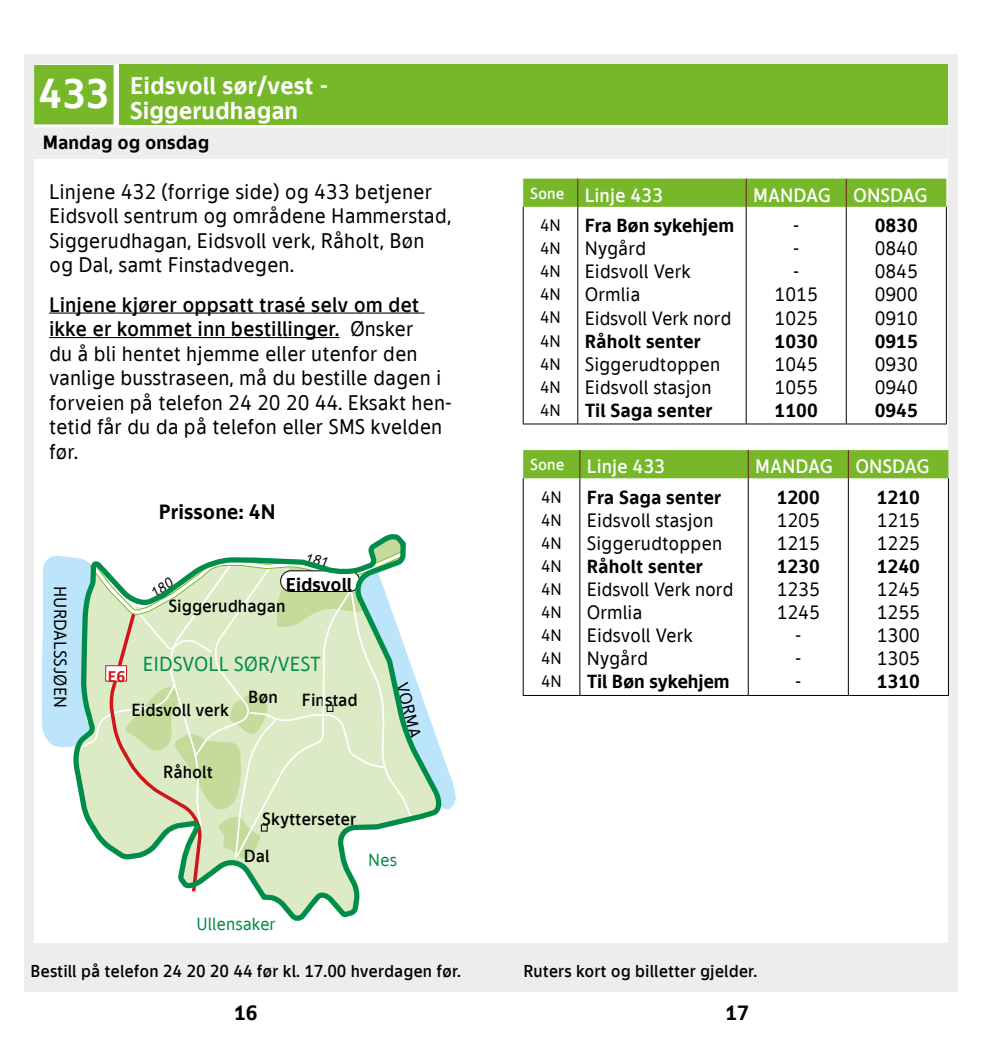
<style>
.page{position:relative;width:983px;height:1042px;background:#fff}
.page>*{position:absolute;margin:0;border:0;box-sizing:border-box;transform-origin:0 0}
.t1{font:700 42px "TID";color:#fff}
.t2{font:700 24.5px/24.5px "TID";color:#fff}
.t3{font:21px/24.5px "TID";color:#000}
.t4{font:700 21px "TID";color:#000}
.t5{font:20.3px "TID";color:#008c49}
.t6{font:19.25px/23.1px "TID";color:#000}
.t7{font:700 19.25px "TID";color:#000}
.t8{font:500 19.25px "TID";color:#fff}
.t9{font:700 18.9px "TID";color:#000}
.t10{font:500 17.5px "TID";color:#000}
.t11{font:17.5px "TID";color:#000}
.t12{font:17.5px "TID";color:#008c49}
.t13{font:500 17.15px "TID";color:#000}
.t14{font:16.62px/23.1px "TID";color:#000;text-align:justify}
.t15{font:700 15.75px "TID";color:#cd1719}
.s1{font-weight:500}
</style>
<div class="page">
<div style="left:25px;top:55px;width:507px;height:937px;background:#ededed"></div>
<div style="left:34px;top:64px;width:498px;height:878px;background:#fff"></div>
<div style="left:516px;top:55px;width:441px;height:937px;background:#ededed"></div>
<div style="left:505px;top:64px;width:442px;height:878px;background:#fff"></div>
<div style="left:33px;top:127px;width:914px;height:32px;background:#ededed"></div>
<hr style="left:522px;top:207px;width:1px;height:216px;background:#000">
<hr style="left:577px;top:207px;width:1px;height:216px;background:#000">
<hr style="left:745px;top:207px;width:1px;height:216px;background:#000">
<hr style="left:845px;top:207px;width:1px;height:216px;background:#000">
<hr style="left:945px;top:207px;width:1px;height:216px;background:#000">
<hr style="left:522px;top:423px;width:55px;height:1px;background:#000">
<hr style="left:577px;top:423px;width:169px;height:1px;background:#000">
<hr style="left:746px;top:423px;width:100px;height:1px;background:#000">
<hr style="left:846px;top:423px;width:100px;height:1px;background:#000">
<div style="left:523px;top:179px;width:423px;height:28px;background:#76b82a"></div>
<hr style="left:522px;top:478px;width:1px;height:217px;background:#000">
<hr style="left:579px;top:478px;width:1px;height:217px;background:#000">
<hr style="left:747px;top:478px;width:1px;height:217px;background:#000">
<hr style="left:847px;top:478px;width:1px;height:217px;background:#000">
<hr style="left:947px;top:478px;width:1px;height:217px;background:#000">
<hr style="left:522px;top:695px;width:57px;height:1px;background:#000">
<hr style="left:579px;top:695px;width:169px;height:1px;background:#000">
<hr style="left:748px;top:695px;width:100px;height:1px;background:#000">
<hr style="left:848px;top:695px;width:100px;height:1px;background:#000">
<div style="left:523px;top:450px;width:425px;height:28px;background:#76b82a"></div>
<svg style="left:259px;top:895px;width:101px;height:26px"></svg>
<div style="left:34px;top:65px;width:79px;height:59px;background:#76b82a"></div>
<hr style="left:49px;top:312px;width:375px;height:2px;background:#000">
<hr style="left:49px;top:337px;width:290px;height:1px;background:#000">
<div style="left:119px;top:64px;width:406px;height:61px;background:#76b82a"></div>
<div style="left:525px;top:64px;width:422px;height:61px;background:#76b82a"></div>
<svg style="left:42px;top:534px;width:414px;height:361px"></svg>
<h1 class="t1" style="left:39px;top:67px;width:72px">433</h1>
<p class="t2" style="left:130px;top:72px;width:199px">Eidsvoll sør/vest -<br>Siggerudhagan</p>
<p class="t7" style="left:43px;top:130px;width:168px">Mandag og onsdag</p>
<p class="t3" style="left:49px;top:178px;width:404px">Linjene 432 (forrige side) og 433 betjener Eidsvoll sentrum og områdene Hammerstad, Siggerudhagan, Eidsvoll verk, Råholt, Bøn og Dal, samt Finstadvegen.</p>
<p class="t3" style="left:49px;top:291px;width:404px"><span class="s1">Linjene kjører oppsatt trasé selv om det ikke er kommet inn bestillinger.</span> Ønsker<br>du å bli hentet hjemme eller utenfor den vanlige busstraseen, må du bestille dagen i forveien på telefon 24 20 20 44. Eksakt hen&shy;tetid får du da på telefon eller SMS kvelden før.</p>
<p class="t11" style="left:71px;top:586px;width:123px;rotate:90deg">HURDALSSJØEN</p>
<p class="t4" style="left:159px;top:498px;width:118px">Prissone: 4N</p>
<p class="t9" style="left:286px;top:572px;width:68px">Eidsvoll</p>
<p class="t10" style="left:168px;top:595px;width:119px">Siggerudhagan</p>
<p class="t15" style="left:108px;top:667px;width:19px">E6</p>
<p class="t5" style="left:143px;top:651px;width:179px">EIDSVOLL SØR/VEST</p>
<p class="t10" style="left:131px;top:699px;width:99px">Eidsvoll verk</p>
<p class="t10" style="left:248px;top:686px;width:31px">Bøn</p>
<p class="t10" style="left:302px;top:689px;width:57px">Finstad</p>
<p class="t10" style="left:163px;top:761px;width:51px">Råholt</p>
<p class="t11" style="left:412px;top:680px;width:58px;rotate:76deg">VORMA</p>
<p class="t10" style="left:262px;top:808px;width:96px">Skytterseter</p>
<p class="t10" style="left:244px;top:845px;width:27px">Dal</p>
<p class="t12" style="left:368px;top:849px;width:30px">Nes</p>
<p class="t12" style="left:196px;top:912px;width:81px">Ullensaker</p>
<p class="t8" style="left:530px;top:183px;width:134px"><sup>Sone</sup> Linje 433</p>
<p class="t8" style="left:753px;top:183px;width:176px">MANDAG ONSDAG</p>
<p class="t14" style="left:540px;top:213px;width:22px">4N 4N 4N 4N 4N 4N 4N 4N 4N</p>
<p class="t7" style="left:584px;top:213px;width:151px">Fra Bøn sykehjem</p>
<p class="t7" style="left:874px;top:213px;width:45px">0830</p>
<p class="t6" style="left:874px;top:236px;width:45px;text-align:justify">0840<br>0845<br>0900<br>0910</p>
<p class="t7" style="left:874px;top:329px;width:45px">0915</p>
<p class="t6" style="left:874px;top:352px;width:45px">0930<br>0940</p>
<p class="t7" style="left:874px;top:398px;width:45px">0945</p>
<p class="t6" style="left:774px;top:213px;width:45px;text-align:center">-<br>-<br>-<br>1015<br>1025</p>
<p class="t7" style="left:774px;top:329px;width:45px">1030</p>
<p class="t6" style="left:774px;top:352px;width:45px">1045<br>1055</p>
<p class="t7" style="left:774px;top:398px;width:45px">1100</p>
<p class="t6" style="left:584px;top:236px;width:148px">Nygård<br>Eidsvoll Verk<br>Ormlia<br>Eidsvoll Verk nord</p>
<p class="t7" style="left:584px;top:329px;width:118px">Råholt senter</p>
<p class="t6" style="left:584px;top:352px;width:137px">Siggerudtoppen<br>Eidsvoll stasjon</p>
<p class="t7" style="left:584px;top:398px;width:129px">Til Saga senter</p>
<p class="t8" style="left:530px;top:454px;width:136px"><sup>Sone</sup> Linje 433</p>
<p class="t8" style="left:755px;top:454px;width:176px">MANDAG ONSDAG</p>
<p class="t14" style="left:541px;top:484px;width:22px">4N 4N 4N 4N 4N 4N 4N 4N 4N</p>
<p class="t7" style="left:586px;top:485px;width:136px">Fra Saga senter</p>
<p class="t7" style="left:876px;top:485px;width:45px">1210</p>
<p class="t6" style="left:876px;top:508px;width:45px">1215<br>1225</p>
<p class="t7" style="left:876px;top:554px;width:45px">1240</p>
<p class="t6" style="left:876px;top:577px;width:45px;text-align:justify">1245<br>1255<br>1300<br>1305</p>
<p class="t7" style="left:776px;top:485px;width:45px">1200</p>
<p class="t6" style="left:776px;top:508px;width:45px">1205<br>1215</p>
<p class="t7" style="left:776px;top:554px;width:45px">1230</p>
<p class="t6" style="left:776px;top:577px;width:45px;text-align:center">1235<br>1245 -<br>-<br>-</p>
<p class="t6" style="left:586px;top:508px;width:137px">Eidsvoll stasjon<br>Siggerudtoppen</p>
<p class="t7" style="left:586px;top:554px;width:118px">Råholt senter</p>
<p class="t6" style="left:586px;top:577px;width:148px">Eidsvoll Verk nord<br>Ormlia<br>Eidsvoll Verk<br>Nygård</p>
<p class="t7" style="left:586px;top:669px;width:144px">Til Bøn sykehjem</p>
<p class="t7" style="left:876px;top:669px;width:45px">1310</p>
<p class="t13" style="left:30px;top:960px;width:432px">Bestill på telefon 24 20 20 44 før kl. 17.00 hverdagen før.</p>
<p class="t13" style="left:523px;top:960px;width:235px">Ruters kort og billetter gjelder.</p>
<p class="t4" style="left:234px;top:1000px;width:25px">16</p>
<p class="t4" style="left:725px;top:999px;width:25px">17</p>
</div>
